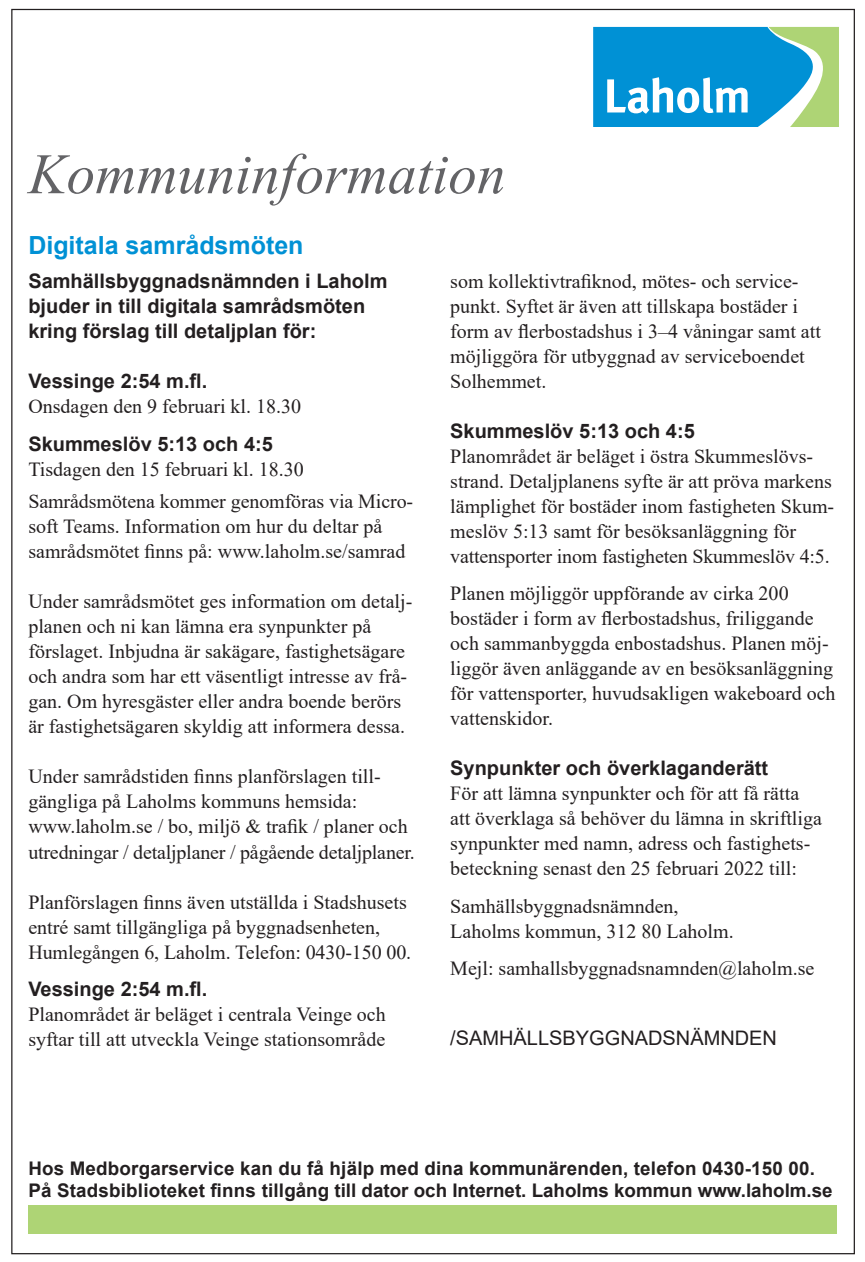
<style>
.page{position:relative;width:865px;height:1262px;background:#fff}
.page>*{position:absolute;margin:0;border:0;box-sizing:border-box;transform-origin:0 0}
.t1{font:italic 57.25px "Times New Roman";color:#636366}
.t2{font:700 25px "Arial";color:#0091d5}
.t3{font:20px/25px "Times New Roman";color:#231f20}
.t4{font:700 20px/25px "Arial";color:#231f20}
.t5{font:20px "Arial";color:#231f20}
.t6{font:700 18.75px/21.5px "Arial";letter-spacing:.01em;color:#231f20}
</style>
<div class="page">
<svg style="left:593px;top:27px;width:246px;height:100px;background:#3ba9cf"></svg>
<div style="left:28px;top:1205px;width:808px;height:28px;background:#aed475"></div>
<h1 class="t1" style="left:28px;top:135px;width:478px">Kommuninformation</h1>
<p class="t2" style="left:28px;top:227px;width:277px">Digitala samrådsmöten</p>
<p class="t4" style="left:28px;top:269px;width:360px">Samhällsbyggnadsnämnden i Laholm bjuder in till digitala samrådsmöten kring förslag till detaljplan för:</p>
<p class="t4" style="left:28px;top:369px;width:180px">Vessinge 2:54 m.fl.</p>
<p class="t3" style="left:28px;top:393px;width:274px">Onsdagen den 9 februari kl. 18.30</p>
<p class="t4" style="left:28px;top:431px;width:246px">Skummeslöv 5:13 och 4:5</p>
<p class="t3" style="left:28px;top:452px;width:386px;line-height:32.5px">Tisdagen den 15 februari kl. 18.30<br>Samrådsmötena kommer genomföras via Micro-</p>
<p class="t3" style="left:28px;top:513px;width:378px">soft Teams. Information om hur du deltar på samrådsmötet finns på: www.laholm.se/samrad</p>
<p class="t3" style="left:28px;top:588px;width:385px">Under samrådsmötet ges information om detalj&shy;planen och ni kan lämna era synpunkter på förslaget. Inbjudna är sakägare, fastighetsägare och andra som har ett väsentligt intresse av frå&shy;gan. Om hyresgäster eller andra boende berörs är fastighetsägaren skyldig att informera dessa.</p>
<p class="t3" style="left:28px;top:763px;width:388px">Under samrådstiden finns planförslagen till&shy;gängliga på Laholms kommuns hemsida: www.laholm.se / bo, miljö &amp; trafik / planer och utredningar / detaljplaner / pågående detaljplaner.</p>
<p class="t3" style="left:28px;top:888px;width:384px">Planförslagen finns även utställda i Stadshusets entré samt tillgängliga på byggnadsenheten,<br>Humlegången 6, Laholm. Telefon: 0430-150 00.</p>
<p class="t4" style="left:28px;top:976px;width:180px">Vessinge 2:54 m.fl.</p>
<p class="t3" style="left:28px;top:1001px;width:359px">Planområdet är beläget i centrala Veinge och syftar till att utveckla Veinge stationsområde</p>
<p class="t3" style="left:450px;top:268px;width:372px">som kollektivtrafiknod, mötes- och service&shy;punkt. Syftet är även att tillskapa bostäder i form av flerbostadshus i 3–4 våningar samt att möjliggöra för utbyggnad av serviceboendet Solhemmet.</p>
<p class="t4" style="left:450px;top:418px;width:246px">Skummeslöv 5:13 och 4:5</p>
<p class="t3" style="left:450px;top:443px;width:385px">Planområdet är beläget i östra Skummeslövs&shy;strand. Detaljplanens syfte är att pröva markens lämplighet för bostäder inom fastigheten Skum&shy;meslöv 5:13 samt för besöksanläggning för vattensporter inom fastigheten Skummeslöv 4:5.</p>
<p class="t3" style="left:450px;top:580px;width:387px">Planen möjliggör uppförande av cirka 200 bostäder i form av flerbostadshus, friliggande och sammanbyggda enbostadshus. Planen möj&shy;liggör även anläggande av en besöksanläggning för vattensporter, huvudsakligen wakeboard och vattenskidor.</p>
<p class="t4" style="left:450px;top:756px;width:319px">Synpunkter och överklaganderätt</p>
<p class="t3" style="left:450px;top:780px;width:373px">För att lämna synpunkter och för att få rätta att överklaga så behöver du lämna in skriftliga synpunkter med namn, adress och fastighets&shy;beteckning senast den 25 februari 2022 till:</p>
<p class="t3" style="left:450px;top:893px;width:285px">Samhällsbyggnadsnämnden,<br>Laholms kommun, 312 80 Laholm.</p>
<p class="t3" style="left:450px;top:955px;width:365px">Mejl: samhallsbyggnadsnamnden@laholm.se</p>
<p class="t5" style="left:450px;top:1024px;width:328px">/SAMHÄLLSBYGGNADSNÄMNDEN</p>
<p class="t6" style="left:28px;top:1157px;width:805px">Hos Medborgarservice kan du få hjälp med dina kommunärenden, telefon 0430-150 00.<br>På Stadsbiblioteket finns tillgång till dator och Internet. Laholms kommun www.laholm.se</p>
</div>
